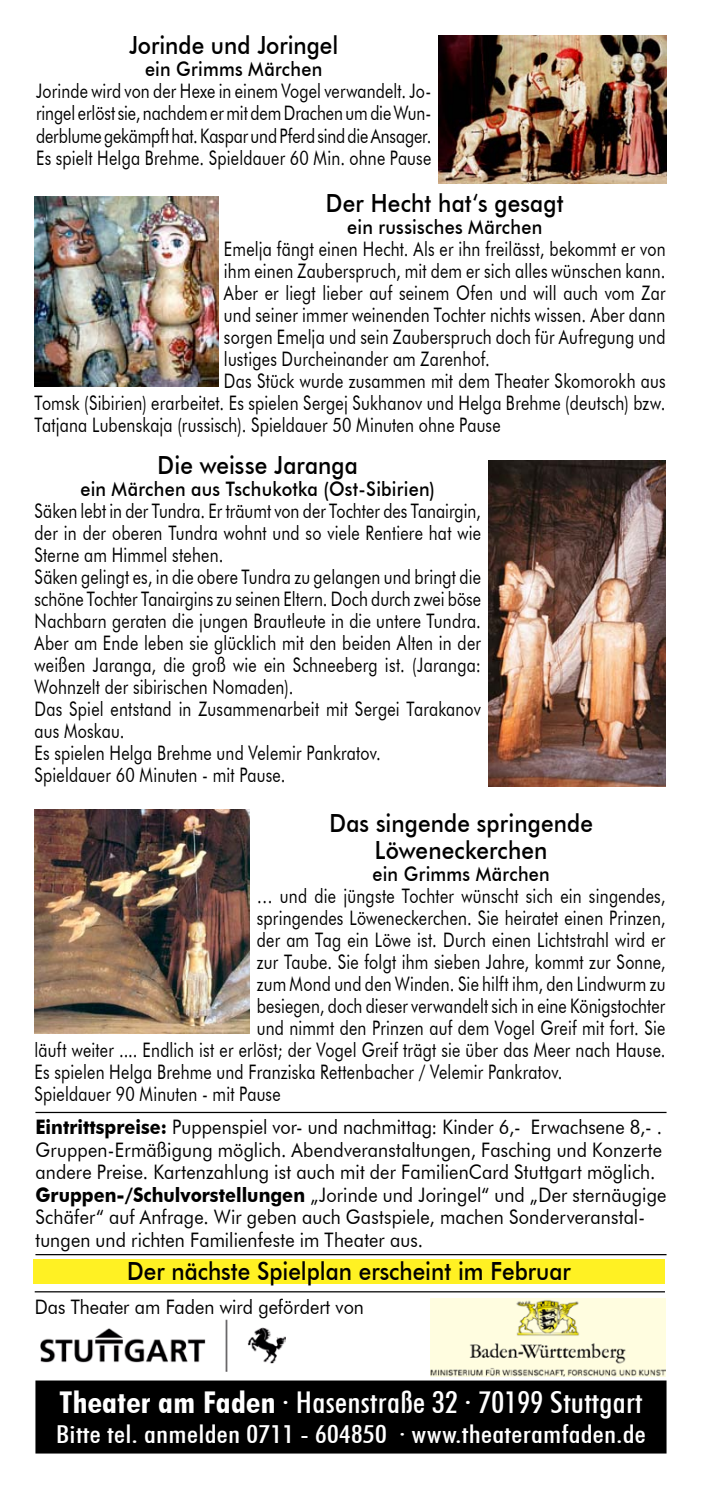
<style>
.page{position:relative;width:702px;height:1489px;background:#fff}
.page>*{position:absolute;margin:0;border:0;box-sizing:border-box;transform-origin:0 0}
.t1{font:500 condensed 30px "Futura BT";letter-spacing:.01em;color:#fff;scale:1.1 1}
.t2{font:500 25px/27.5px "Futura BT";color:#000;text-align:center;scale:.9 1}
.t3{font:500 condensed 24.75px "Futura BT";letter-spacing:.01em;color:#fff;scale:1.22 1}
.t4{font:20px/22px "Futura BT";letter-spacing:.01em;color:#000;scale:.8 1}
.t5{font:20px/22.5px "Futura BT";letter-spacing:.01em;color:#000;scale:.9 1}
.t6{font:500 20px "Futura BT";letter-spacing:.015em;color:#000;scale:.9 1}
.s1{font-weight:700}
</style>
<div class="page">
<img style="left:488px;top:460px;width:177px;height:326px">
<img style="left:34px;top:196px;width:185px;height:190px">
<img style="left:34px;top:809px;width:216px;height:224px">
<div style="left:33px;top:1259px;width:631px;height:24px;background:#fff123"></div>
<hr style="left:35px;top:1290px;width:630px;height:2px;background:#000">
<img style="left:40px;top:1319px;width:245px;height:52px">
<img style="left:431px;top:1298px;width:234px;height:77px">
<img style="left:438px;top:35px;width:228px;height:148px">
<div style="left:37px;top:1381px;width:628px;height:71px;background:#000"></div>
<div style="left:35px;top:1380px;width:631px;height:73px;border:2px solid #000"></div>
<hr style="left:35px;top:1111px;width:631px;height:1px;background:#000">
<hr style="left:35px;top:1253px;width:631px;height:2px;background:#000">
<p class="t2" style="left:129px;top:32px;width:234px">Jorinde und Joringel</p>
<p class="t6" style="left:145px;top:57px;width:198px">ein Grimms Märchen</p>
<p class="t4" style="left:36px;top:80px;width:495px;text-align:justify">Jorinde wird von der Hexe in einem Vogel verwandelt. Jo&shy;ringel erlöst sie, nachdem er mit dem Drachen um die Wun&shy;derblume gekämpft hat. Kaspar und Pferd sind die Ansager.<br>Es spielt Helga Brehme. Spieldauer 60 Min. ohne Pause</p>
<p class="t2" style="left:326px;top:189px;width:265px">Der Hecht hat‘s gesagt</p>
<p class="t6" style="left:347px;top:215px;width:218px">ein russisches Märchen</p>
<p class="t4" style="left:224px;top:238px;width:553px">Emelja fängt einen Hecht. Als er ihn freilässt, bekommt er von</p>
<p class="t4" style="left:224px;top:260px;width:553px">ihm einen Zauberspruch, mit dem er sich alles wünschen kann.</p>
<p class="t4" style="left:224px;top:282px;width:553px">Aber er liegt lieber auf seinem Ofen und will auch vom Zar</p>
<p class="t4" style="left:224px;top:304px;width:553px">und seiner immer weinenden Tochter nichts wissen. Aber dann</p>
<p class="t4" style="left:224px;top:326px;width:553px">sorgen Emelja und sein Zauberspruch doch für Aufregung und</p>
<p class="t4" style="left:224px;top:348px;width:334px">lustiges Durcheinander am Zarenhof.</p>
<p class="t4" style="left:224px;top:370px;width:553px">Das Stück wurde zusammen mit dem Theater Skomorokh aus</p>
<p class="t4" style="left:35px;top:392px;width:790px">Tomsk (Sibirien) erarbeitet. Es spielen Sergej Sukhanov und Helga Brehme (deutsch) bzw.</p>
<p class="t4" style="left:35px;top:414px;width:584px">Tatjana Lubenskaja (russisch). Spieldauer 50 Minuten ohne Pause</p>
<p class="t2" style="left:157px;top:451px;width:224px">Die weisse Jaranga</p>
<p class="t6" style="left:80px;top:476px;width:395px">ein Märchen aus Tschukotka (Ost-Sibirien)</p>
<p class="t4" style="left:35px;top:499px;width:559px">Säken lebt in der Tundra. Er träumt von der Tochter des Tanairgin, der in der oberen Tundra wohnt und so viele Rentiere hat wie Sterne am Himmel stehen.<br>Säken gelingt es, in die obere Tundra zu gelangen und bringt die schöne Tochter Tanairgins zu seinen Eltern. Doch durch zwei böse Nachbarn geraten die jungen Brautleute in die untere Tundra.<br>Aber am Ende leben sie glücklich mit den beiden Alten in der weißen Jaranga, die groß wie ein Schneeberg ist. (Jaranga:<br>Wohnzelt der sibirischen Nomaden).<br>Das Spiel entstand in Zusammenarbeit mit Sergei Tarakanov aus Moskau.<br>Es spielen Helga Brehme und Velemir Pankratov.<br>Spieldauer 60 Minuten - mit Pause.</p>
<p class="t2" style="left:329px;top:808px;width:294px">Das singende springende<br>Löweneckerchen</p>
<p class="t6" style="left:372px;top:861px;width:198px">ein Grimms Märchen</p>
<p class="t4" style="left:257px;top:884px;width:512px">… und die jüngste Tochter wünscht sich ein singendes,</p>
<p class="t4" style="left:257px;top:906px;width:512px">springendes Löweneckerchen. Sie heiratet einen Prinzen,</p>
<p class="t4" style="left:257px;top:928px;width:512px">der am Tag ein Löwe ist. Durch einen Lichtstrahl wird er</p>
<p class="t4" style="left:257px;top:950px;width:512px">zur Taube. Sie folgt ihm sieben Jahre, kommt zur Sonne,</p>
<p class="t4" style="left:257px;top:972px;width:512px">zum Mond und den Winden. Sie hilft ihm, den Lindwurm zu</p>
<p class="t4" style="left:257px;top:994px;width:512px">besiegen, doch dieser verwandelt sich in eine Königstochter</p>
<p class="t4" style="left:257px;top:1016px;width:512px">und nimmt den Prinzen auf dem Vogel Greif mit fort. Sie</p>
<p class="t4" style="left:35px;top:1038px;width:790px">läuft weiter .... Endlich ist er erlöst; der Vogel Greif trägt sie über das Meer nach Hause.</p>
<p class="t4" style="left:35px;top:1060px;width:661px">Es spielen Helga Brehme und Franziska Rettenbacher / Velemir Pankratov.</p>
<p class="t4" style="left:35px;top:1082px;width:309px">Spieldauer 90 Minuten - mit Pause</p>
<p class="t5" style="left:35px;top:1115px;width:702px"><span class="s1">Eintrittspreise:</span> Puppenspiel vor- und nachmittag: Kinder 6,- Erwachsene 8,- .<br>Gruppen-Ermäßigung möglich. Abendveranstaltungen, Fasching und Konzerte andere Preise. Kartenzahlung ist auch mit der FamilienCard Stuttgart möglich.<br><span class="s1">Gruppen-/Schulvorstellungen</span> „Jorinde und Joringel“ und „Der sternäugige Schäfer“ auf Anfrage. Wir geben auch Gastspiele, machen Sonderveranstal&shy;tungen und richten Familienfeste im Theater aus.</p>
<p class="t2" style="left:127px;top:1256px;width:494px">Der nächste Spielplan erscheint im Februar</p>
<p class="t5" style="left:35px;top:1294px;width:367px">Das Theater am Faden wird gefördert von</p>
<h1 class="t1" style="left:59px;top:1384px;width:531px"><span class="s1">Theater am Faden</span> · Hasenstraße 32 · 70199 Stuttgart</h1>
<p class="t3" style="left:56px;top:1419px;width:485px">Bitte tel. anmelden 0711 - 604850 · www.theateramfaden.de</p>
</div>
